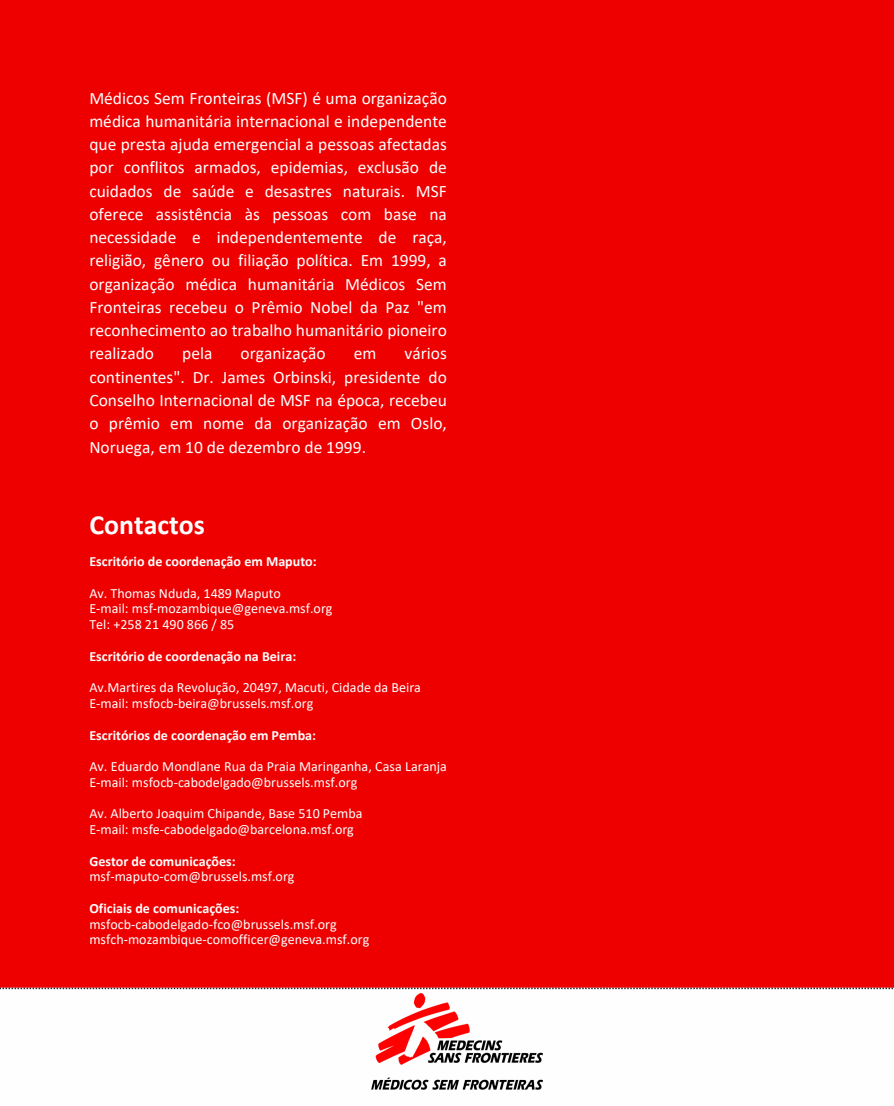
<style>
.page{position:relative;width:894px;height:1106px;background:#fff}
.page>*{position:absolute;margin:0;border:0;box-sizing:border-box;transform-origin:0 0}
.t1{font:700 27.8px "Calibri";color:#fff}
.t2{font:17.4px/23.2px "Calibri";color:#fffefe;text-align:justify}
.t3{font:14.1px/15.8px "Calibri";color:#fffefe}
.t4{font:700 14.1px "Calibri";color:#fffefe}
</style>
<div class="page">
<div style="left:0;top:0;width:893px;height:1105px;background:#e00"></div>
<div style="left:0;top:987px;width:893px;height:118px;background:#fffefe"></div>
<img style="left:371px;top:993px;width:171px;height:101px">
<h1 class="t2" style="left:89px;top:88px;width:359px">Médicos Sem Fronteiras (MSF) é uma organização médica humanitária internacional e independente que presta ajuda emergencial a pessoas afectadas por conflitos armados, epidemias, exclusão de cuidados de saúde e desastres naturais. MSF oferece assistência às pessoas com base na necessidade e independentemente de raça, religião, gênero ou filiação política. Em 1999, a organização médica humanitária Médicos Sem Fronteiras recebeu o Prêmio Nobel da Paz "em reconhecimento ao trabalho humanitário pioneiro realizado</h1>
<h1 class="t2" style="left:89px;top:343px;width:359px;text-indent:315px">vários continentes". Dr. James Orbinski, presidente do Conselho Internacional de MSF na época, recebeu o prêmio em nome da organização em Oslo, Noruega, em 10 de dezembro de 1999.</h1>
<h1 class="t2" style="left:182px;top:343px;width:32px">pela</h1>
<h1 class="t2" style="left:240px;top:343px;width:87px">organização</h1>
<h1 class="t2" style="left:353px;top:343px;width:24px">em</h1>
<h3 class="t1" style="left:89px;top:513px;width:117px">Contactos</h3>
<p class="t4" style="left:89px;top:555px;width:229px">Escritório de coordenação em Maputo:</p>
<p class="t3" style="left:89px;top:586px;width:193px">Av. Thomas Nduda, 1489 Maputo</p>
<p class="t3" style="left:89px;top:602px;width:244px">E-mail: msf-mozambique@geneva.msf.org</p>
<h3 class="t3" style="left:89px;top:617px;width:146px">Tel: +258 21 490 866 / 85</h3>
<p class="t4" style="left:89px;top:650px;width:208px">Escritório de coordenação na Beira:</p>
<p class="t3" style="left:89px;top:680px;width:333px">Av.Martires da Revolução, 20497, Macuti, Cidade da Beira</p>
<h3 class="t3" style="left:89px;top:696px;width:225px">E-mail: msfocb-beira@brussels.msf.org</h3>
<p class="t4" style="left:89px;top:729px;width:228px">Escritórios de coordenação em Pemba:</p>
<p class="t3" style="left:89px;top:759px;width:359px">Av. Eduardo Mondlane Rua da Praia Maringanha, Casa Laranja<br>E-mail: msfocb-cabodelgado@brussels.msf.org</p>
<p class="t3" style="left:89px;top:806px;width:274px">Av. Alberto Joaquim Chipande, Base 510 Pemba</p>
<p class="t3" style="left:89px;top:822px;width:266px">E-mail: msfe-cabodelgado@barcelona.msf.org</p>
<p class="t4" style="left:89px;top:855px;width:148px">Gestor de comunicações:</p>
<p class="t3" style="left:89px;top:869px;width:206px">msf-maputo-com@brussels.msf.org</p>
<p class="t4" style="left:89px;top:902px;width:151px">Oficiais de comunicações:</p>
<p class="t3" style="left:89px;top:917px;width:249px">msfocb-cabodelgado-fco@brussels.msf.org</p>
<p class="t3" style="left:89px;top:932px;width:281px">msfch-mozambique-comofficer@geneva.msf.org</p>
</div>
